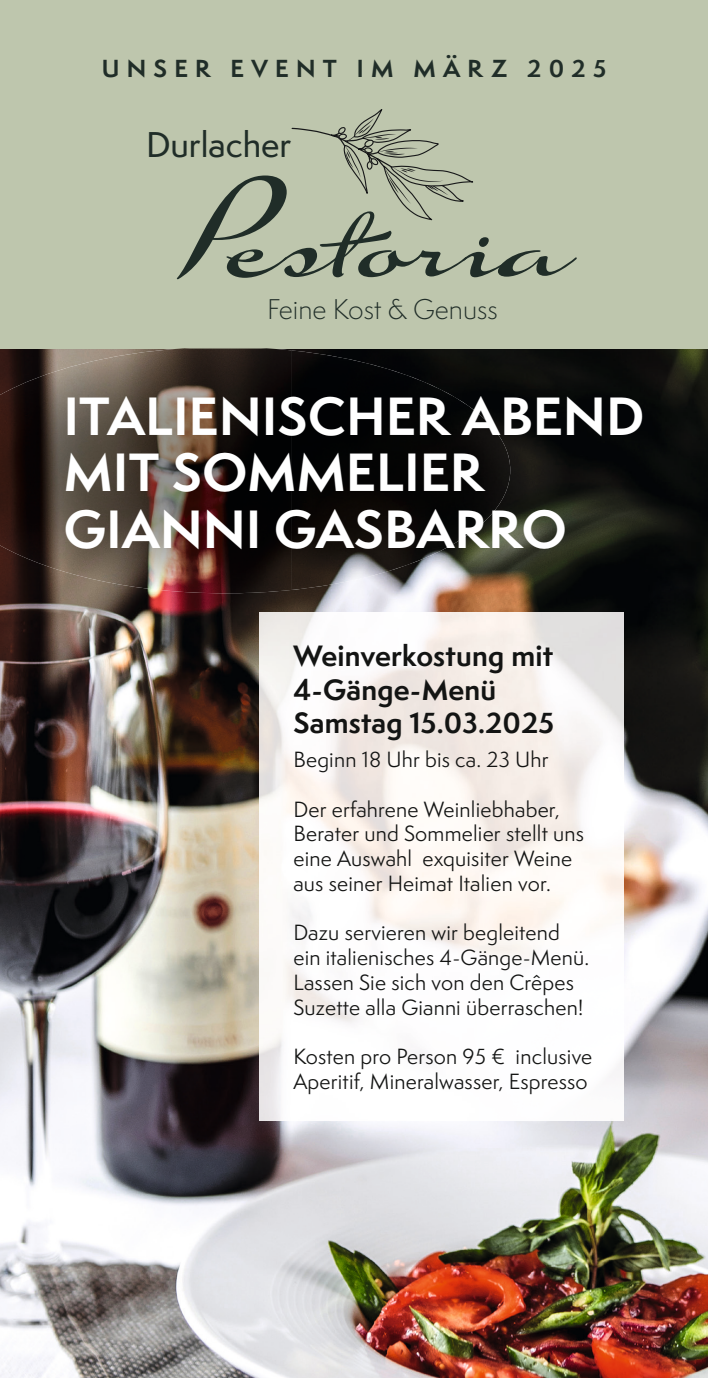
<style>
.page{position:relative;width:708px;height:1378px;background:#fff}
.page>*{position:absolute;margin:0;border:0;box-sizing:border-box;transform-origin:0 0}
.t1{font:700 130.95px "Suave Script Pro";color:#202d28}
.t2{font:700 49.5px/56.2px "Semplicita Pro";letter-spacing:.01em;color:#fff}
.t3{font:500 32.85px "Semplicita Pro";color:#202d28}
.t4{font:700 27px/33.8px "Semplicita Pro";letter-spacing:.01em;color:#131413}
.t5{font:300 26.32px "Semplicita Pro";color:#202d28}
.t6{font:700 22.72px "Semplicita Pro";letter-spacing:.32em;color:#202d28}
.t7{font:20.25px/24.8px "Semplicita Pro";letter-spacing:.01em;color:#131413}
</style>
<div class="page">
<img style="left:0;top:348px;width:708px;height:1030px">
<div style="left:0;top:0;width:708px;height:348px;background:#bec6ad"></div>
<svg style="left:291px;top:109px;width:182px;height:112px"></svg>
<img style="left:260px;top:612px;width:363px;height:509px">
<img style="left:0;top:348px;width:292px;height:245px">
<img style="left:291px;top:350px;width:219px;height:240px">
<p class="t6" style="left:102px;top:51px;width:506px">UNSER EVENT IM MÄRZ 2025</p>
<h3 class="t3" style="left:146px;top:121px;width:147px">Durlacher</h3>
<h1 class="t1" style="left:190px;top:153px;width:386px">Pestoria</h1>
<p class="t5" style="left:267px;top:292px;width:232px">Feine Kost &amp; Genuss</p>
<h2 class="t2" style="left:64px;top:388px;width:582px">ITALIENISCHER ABEND<br>MIT SOMMELIER<br>GIANNI GASBARRO</h2>
<h3 class="t4" style="left:293px;top:638px;width:262px">Weinverkostung mit<br>4-Gänge-Menü<br>Samstag 15.03.2025</h3>
<p class="t7" style="left:293px;top:747px;width:257px">Beginn 18 Uhr bis ca. 23 Uhr</p>
<p class="t7" style="left:293px;top:796px;width:292px">Der erfahrene Weinliebhaber,<br>Berater und Sommelier stellt uns eine Auswahl exquisiter Weine aus seiner Heimat Italien vor.</p>
<p class="t7" style="left:293px;top:920px;width:297px">Dazu servieren wir begleitend ein italienisches 4-Gänge-Menü.<br>Lassen Sie sich von den Crêpes<br>Suzette alla Gianni überraschen!</p>
<p class="t7" style="left:293px;top:1044px;width:300px">Kosten pro Person 95 € inclusive<br>Aperitif, Mineralwasser, Espresso</p>
</div>
